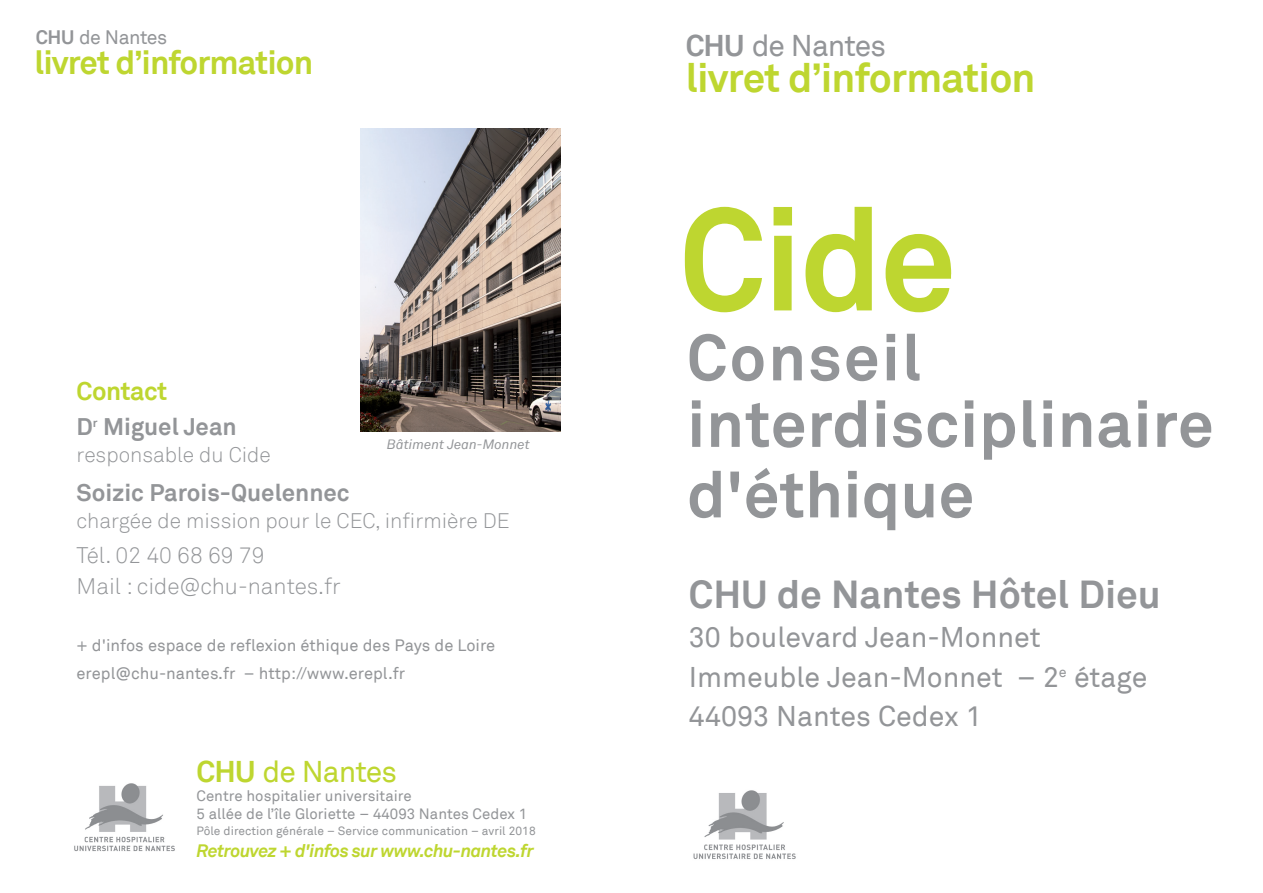
<style>
.page{position:relative;width:1263px;height:893px;background:#fff}
.page>*{position:absolute;margin:0;border:0;box-sizing:border-box;transform-origin:0 0}
.t1{font:700 143.55px "Akkurat";color:#bed630;scale:.96 1}
.t2{font:700 64.5px/68.6px "Akkurat";letter-spacing:.01em;color:#939598}
.t3{font:700 40.5px "Akkurat";letter-spacing:-.02em;color:#bed630}
.t4{font:700 39px "Akkurat";color:#939598}
.t5{font:700 33px "Akkurat";letter-spacing:-.03em;color:#bed630}
.t6{font:30px "Akkurat";letter-spacing:-.03em;color:#939598}
.t7{font:30px "Akkurat";letter-spacing:-.03em;color:#bed630}
.t8{font:28.5px/39.5px "Akkurat";color:#939598}
.t9{font:700 25.5px "Akkurat";letter-spacing:-.02em;color:#bed630}
.t10{font:700 24px "Akkurat";color:#939598}
.t11{font:300 22.5px/31.2px "Akkurat";color:#939598}
.t12{font:300 21px "Akkurat";color:#939598}
.t13{font:19.5px "Akkurat";letter-spacing:-.025em;color:#939598}
.t14{font:italic 700 18px "Akkurat";letter-spacing:-.03em;color:#bed630}
.t15{font:16.5px/28.2px "Akkurat";color:#939598}
.t16{font:15px/18px "Akkurat";color:#939598}
.t17{font:italic 13.5px "Akkurat";color:#939598}
.t18{font:12px "Akkurat";color:#939598}
.s1{font-weight:700}
</style>
<div class="page">
<img style="left:693px;top:790px;width:103px;height:69px">
<img style="left:74px;top:783px;width:101px;height:69px">
<img style="left:360px;top:129px;width:200px;height:303px">
<p class="t13" style="left:36px;top:26px;width:133px"><span class="s1">CHU</span> de Nantes</p>
<h3 class="t5" style="left:34px;top:41px;width:280px">livret d’information</h3>
<h3 class="t9" style="left:77px;top:375px;width:92px">Contact</h3>
<h3 class="t10" style="left:77px;top:412px;width:162px">D<sup>r</sup> Miguel Jean</h3>
<p class="t12" style="left:77px;top:442px;width:196px">responsable du Cide</p>
<h3 class="t10" style="left:77px;top:477px;width:275px">Soizic Parois-Quelennec</h3>
<p class="t12" style="left:77px;top:508px;width:435px">chargée de mission pour le CEC, infirmière DE</p>
<h3 class="t11" style="left:77px;top:540px;width:266px">Tél. 02 40 68 69 79<br>Mail : cide@chu-nantes.fr</h3>
<p class="t17" style="left:387px;top:436px;width:144px">Bâtiment Jean-Monnet</p>
<p class="t15" style="left:77px;top:631px;width:420px">+ d'infos espace de reflexion éthique des Pays de Loire erepl@chu-nantes.fr – http://www.erepl.fr</p>
<h3 class="t7" style="left:196px;top:754px;width:202px"><span class="s1">CHU</span> de Nantes</h3>
<p class="t16" style="left:196px;top:787px;width:332px">Centre hospitalier universitaire<br>5 allée de l’île Gloriette – 44093 Nantes Cedex 1</p>
<p class="t18" style="left:196px;top:823px;width:341px">Pôle direction générale – Service communication – avril 2018</p>
<p class="t14" style="left:196px;top:839px;width:339px">Retrouvez + d'infos sur www.chu-nantes.fr</p>
<h3 class="t6" style="left:686px;top:28px;width:202px"><span class="s1">CHU</span> de Nantes</h3>
<h3 class="t3" style="left:686px;top:52px;width:351px">livret d’information</h3>
<h1 class="t1" style="left:679px;top:169px;width:290px">Cide</h1>
<h2 class="t2" style="left:687px;top:324px;width:528px">Conseil interdisciplinaire d'éthique</h2>
<h3 class="t4" style="left:689px;top:569px;width:474px">CHU de Nantes Hôtel Dieu</h3>
<h3 class="t8" style="left:689px;top:618px;width:460px">30 boulevard Jean-Monnet<br>Immeuble Jean-Monnet – 2<sup>e</sup> étage<br>44093 Nantes Cedex 1</h3>
</div>
